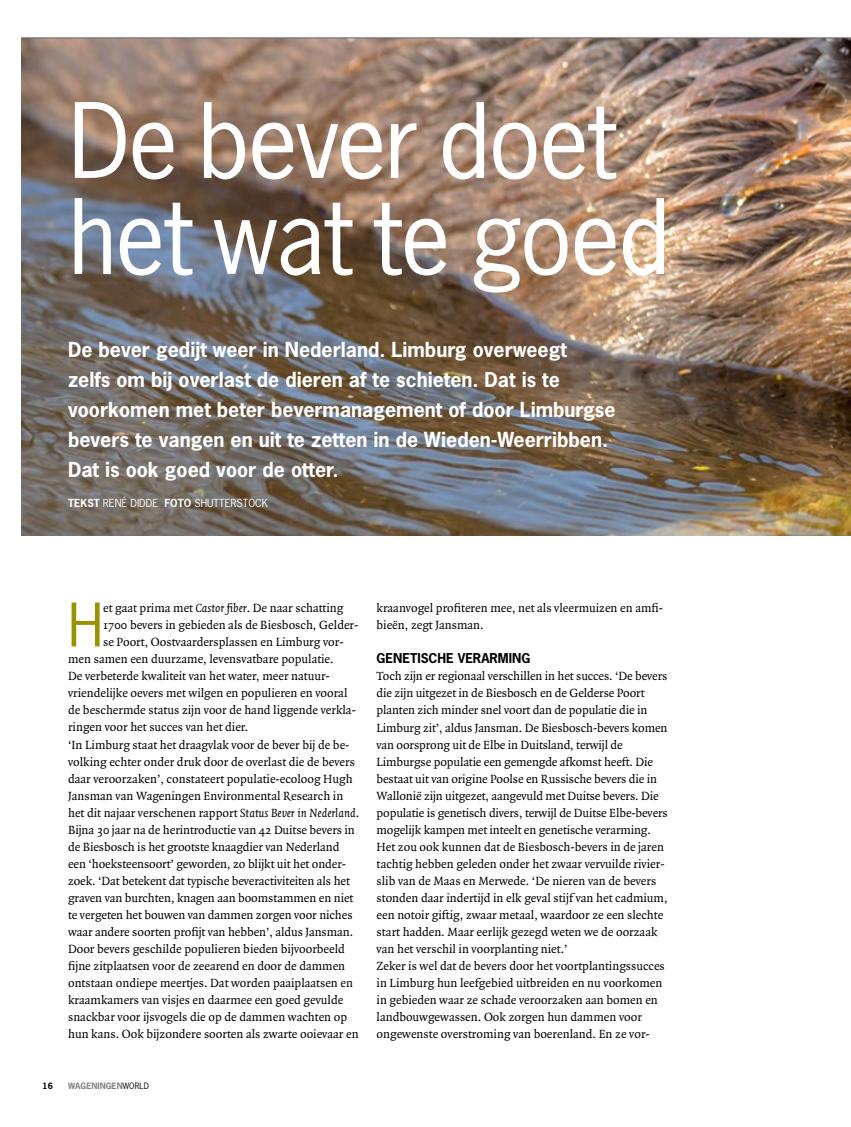
<style>
.page{position:relative;width:851px;height:1127px;background:#fff}
.page>*{position:absolute;margin:0;border:0;box-sizing:border-box;transform-origin:0 0}
.t1{font:97.5px/96px "News Gothic Std";letter-spacing:-.015em;color:#fff}
.t2{font:56.4px "News Gothic Std";color:#9a9200}
.t3{font:700 19.5px/30px "News Gothic Std";color:#fff}
.t4{font:12.75px/17px "Quadraat OT";color:#000}
.t5{font:700 12.75px "News Gothic Std";color:#000}
.t6{font:10.5px "News Gothic Std";color:#fff}
.t7{font:700 8.25px "News Gothic Std";letter-spacing:.01em;color:#818181}
.t8{font:700 8.25px "News Gothic Std";color:#000}
.s1{font-weight:700}
.s2{font-style:italic}
.s3{font-weight:400;color:#000}
</style>
<div class="page">
<img style="left:21px;top:39px;width:829px;height:497px">
<svg style="left:21px;top:37px;width:829px;height:2px;background:#908985"></svg>
<h1 class="t1" style="left:69px;top:92px;width:602px">De bever doet het wat te goed</h1>
<p class="t3" style="left:68px;top:334px;width:549px">De bever gedijt weer in Nederland. Limburg overweegt<br>zelfs om bij overlast de dieren af te schieten. Dat is te voorkomen met beter bevermanagement of door Limburgse bevers te vangen en uit te zetten in de Wieden-Weerribben.<br>Dat is ook goed voor de otter.</p>
<p class="t6" style="left:68px;top:496px;width:201px"><span class="s1">TEKST</span> RENÉ DIDDE <span class="s1">FOTO</span> SHUTTERSTOCK</p>
<h2 class="t2" style="left:68px;top:589px;width:37px">H</h2>
<p class="t4" style="left:103px;top:600px;width:242px">et gaat prima met <span class="s2">Castor fiber</span>. De naar schatting</p>
<p class="t4" style="left:103px;top:617px;width:256px">1700 bevers in gebieden als de Biesbosch, Gelder-</p>
<p class="t4" style="left:103px;top:634px;width:242px">se Poort, Oostvaardersplassen en Limburg vor-</p>
<p class="t4" style="left:68px;top:651px;width:267px">men samen een duurzame, levensvatbare populatie.</p>
<p class="t4" style="left:68px;top:668px;width:262px">De verbeterde kwaliteit van het water, meer natuur-</p>
<p class="t4" style="left:68px;top:685px;width:281px">vriendelijke oevers met wilgen en populieren en vooral</p>
<p class="t4" style="left:68px;top:702px;width:289px">de beschermde status zijn voor de hand liggende verkla-</p>
<p class="t4" style="left:68px;top:719px;width:182px">ringen voor het succes van het dier.</p>
<p class="t4" style="left:68px;top:736px;width:283px">‘In Limburg staat het draagvlak voor de bever bij de be-</p>
<p class="t4" style="left:68px;top:753px;width:288px">volking echter onder druk door de overlast die de bevers</p>
<p class="t4" style="left:68px;top:770px;width:286px">daar veroorzaken’, constateert populatie-ecoloog Hugh</p>
<p class="t4" style="left:68px;top:787px;width:277px">Jansman van Wageningen Environmental Research in</p>
<p class="t4" style="left:68px;top:804px;width:293px">het dit najaar verschenen rapport <span class="s2">Status Bever in Nederland</span>.</p>
<p class="t4" style="left:68px;top:821px;width:288px">Bijna 30 jaar na de herintroductie van 42 Duitse bevers in</p>
<p class="t4" style="left:68px;top:838px;width:273px">de Biesbosch is het grootste knaagdier van Nederland</p>
<p class="t4" style="left:68px;top:855px;width:279px">een ‘hoeksteensoort’ geworden, zo blijkt uit het onder-</p>
<p class="t4" style="left:68px;top:872px;width:283px">zoek. ‘Dat betekent dat typische beveractiviteiten als het</p>
<p class="t4" style="left:68px;top:889px;width:287px">graven van burchten, knagen aan boomstammen en niet</p>
<p class="t4" style="left:68px;top:906px;width:286px">te vergeten het bouwen van dammen zorgen voor niches</p>
<p class="t4" style="left:68px;top:923px;width:287px">waar andere soorten profijt van hebben’, aldus Jansman.</p>
<p class="t4" style="left:68px;top:940px;width:278px">Door bevers geschilde populieren bieden bijvoorbeeld</p>
<p class="t4" style="left:68px;top:957px;width:278px">fijne zitplaatsen voor de zeearend en door de dammen</p>
<p class="t4" style="left:68px;top:974px;width:286px">ontstaan ondiepe meertjes. Dat worden paaiplaatsen en</p>
<p class="t4" style="left:68px;top:991px;width:277px">kraamkamers van visjes en daarmee een goed gevulde</p>
<p class="t4" style="left:68px;top:1008px;width:280px">snackbar voor ijsvogels die op de dammen wachten op</p>
<p class="t4" style="left:68px;top:1025px;width:292px">hun kans. Ook bijzondere soorten als zwarte ooievaar en</p>
<p class="t8" style="left:43px;top:1080px;width:12px">16</p>
<p class="t7" style="left:68px;top:1080px;width:82px">WAGENINGEN<span class="s3">WORLD</span></p>
<p class="t4" style="left:376px;top:600px;width:288px">kraanvogel profiteren mee, net als vleermuizen en amfi&shy;bieën, zegt Jansman.</p>
<p class="t5" style="left:376px;top:650px;width:155px">GENETISCHE VERARMING</p>
<p class="t4" style="left:376px;top:668px;width:293px">Toch zijn er regionaal verschillen in het succes. ‘De bevers die zijn uitgezet in de Biesbosch en de Gelderse Poort planten zich minder snel voort dan de populatie die in Limburg zit’, aldus Jansman. De Biesbosch-bevers komen van oorsprong uit de Elbe in Duitsland, terwijl de Limburgse populatie een gemengde afkomst heeft. Die bestaat uit van origine Poolse en Russische bevers die in Wallonië zijn uitgezet, aangevuld met Duitse bevers. Die populatie is genetisch divers, terwijl de Duitse Elbe-bevers mogelijk kampen met inteelt en genetische verarming.<br>Het zou ook kunnen dat de Biesbosch-bevers in de jaren tachtig hebben geleden onder het zwaar vervuilde rivier&shy;slib van de Maas en Merwede. ‘De nieren van de bevers stonden daar indertijd in elk geval stijf van het cadmium, een notoir giftig, zwaar metaal, waardoor ze een slechte start hadden. Maar eerlijk gezegd weten we de oorzaak van het verschil in voorplanting niet.’<br>Zeker is wel dat de bevers door het voortplantingssucces in Limburg hun leefgebied uitbreiden en nu voorkomen in gebieden waar ze schade veroorzaken aan bomen en landbouwgewassen. Ook zorgen hun dammen voor ongewenste overstroming van boerenland. En ze vor-</p>
</div>
